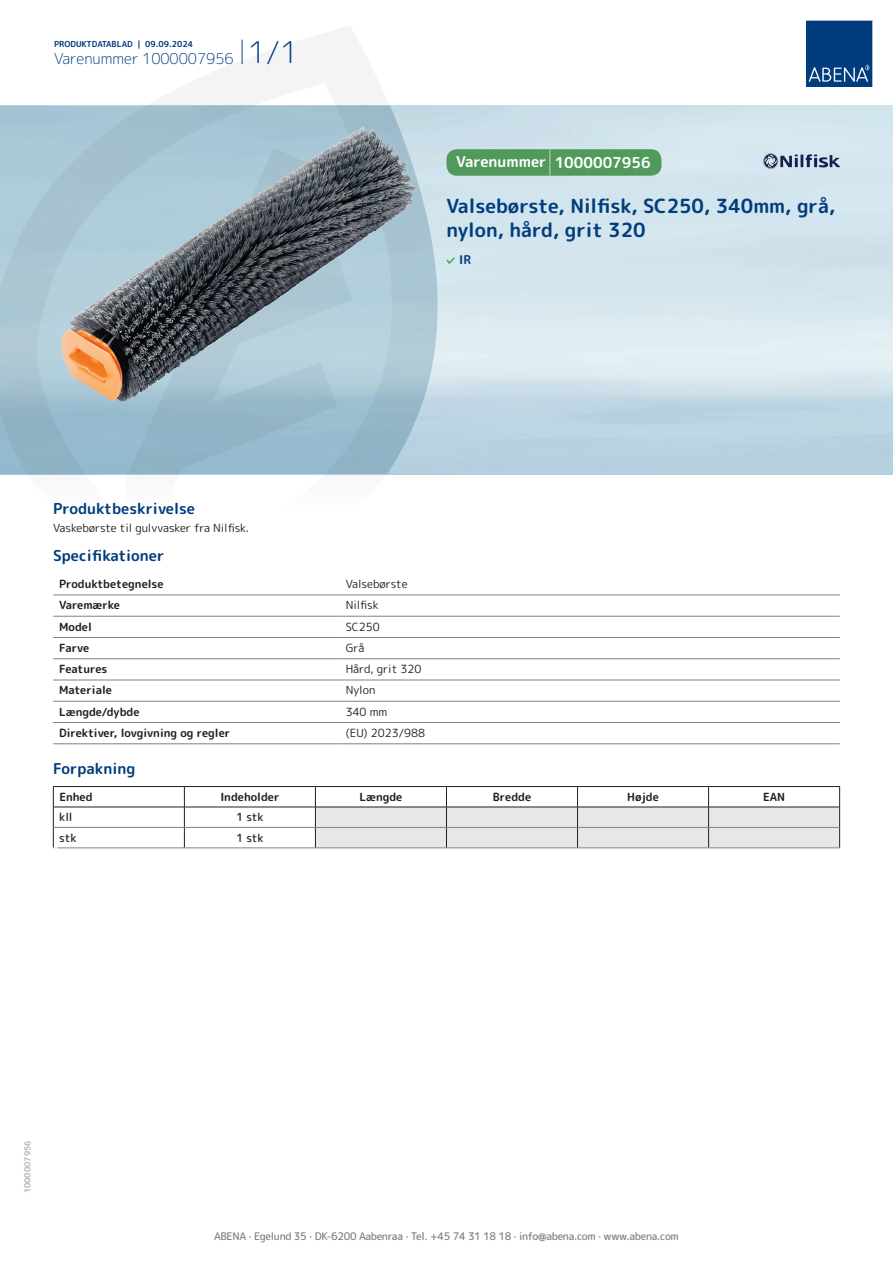
<style>
.page{position:relative;width:893px;height:1263px;background:#fff}
.page>*{position:absolute;margin:0;border:0;box-sizing:border-box;transform-origin:0 0}
.t1{font:700 19.5px/24px "Rounded Mplus 1 c";color:#013d7d}
.t2{font:700 15px "Rounded Mplus 1 c";color:#013d7d}
.t3{font:300 15px "Rounded Mplus 1 c";color:#013d7d}
.t4{font:700 15px "Rounded Mplus 1 c";color:#fff}
.t5{font:700 12px "Rounded Mplus 1 c";color:#013d7d}
.t6{font:700 11.25px "Rounded Mplus 1 c";color:#231f20}
.t7{font:11.25px "Rounded Mplus 1 c";color:#231f20}
.t8{font:500 11.25px "Rounded Mplus 1 c";letter-spacing:-.01em;color:#231f20}
.t9{font:500 10.5px "Rounded Mplus 1 c";letter-spacing:-.03em;color:#808285}
.t10{font:700 10.5px "Rounded Mplus 1 c";color:#fff}
.t11{font:700 8.25px "Rounded Mplus 1 c";color:#013d7d}
.t12{font:700 8.25px "Rounded Mplus 1 c";color:#b2b3b7}
.s1{font-size:30px}
.s2{font-size:25.5px}
</style>
<div class="page">
<svg style="left:0;top:26px;width:439px;height:569px"></svg>
<svg style="left:0;top:106px;width:438px;height:368px"></svg>
<svg style="left:242px;top:40px;width:1px;height:24px"></svg>
<svg style="left:806px;top:20px;width:67px;height:67px"></svg>
<img style="left:226px;top:127px;width:137px;height:89px">
<hr style="left:53px;top:595px;width:287px;height:1px;background:#808285">
<hr style="left:340px;top:595px;width:500px;height:1px;background:#808285">
<hr style="left:53px;top:616px;width:287px;height:1px;background:#808285">
<hr style="left:340px;top:616px;width:500px;height:1px;background:#808285">
<hr style="left:53px;top:637px;width:287px;height:1px;background:#808285">
<hr style="left:340px;top:637px;width:500px;height:1px;background:#808285">
<hr style="left:53px;top:658px;width:287px;height:1px;background:#808285">
<hr style="left:340px;top:658px;width:500px;height:1px;background:#808285">
<hr style="left:53px;top:680px;width:287px;height:1px;background:#808285">
<hr style="left:340px;top:680px;width:500px;height:1px;background:#808285">
<hr style="left:53px;top:701px;width:287px;height:1px;background:#808285">
<hr style="left:340px;top:701px;width:500px;height:1px;background:#808285">
<hr style="left:53px;top:722px;width:287px;height:1px;background:#808285">
<hr style="left:340px;top:722px;width:500px;height:1px;background:#808285">
<hr style="left:53px;top:743px;width:287px;height:1px;background:#808285">
<hr style="left:340px;top:743px;width:500px;height:1px;background:#808285">
<hr style="left:53px;top:786px;width:131px;height:1px;background:#231f20">
<hr style="left:184px;top:786px;width:131px;height:1px;background:#231f20">
<hr style="left:315px;top:786px;width:131px;height:1px;background:#231f20">
<hr style="left:446px;top:786px;width:131px;height:1px;background:#231f20">
<hr style="left:577px;top:786px;width:132px;height:1px;background:#231f20">
<hr style="left:709px;top:786px;width:131px;height:1px;background:#231f20">
<hr style="left:53px;top:807px;width:131px;height:1px;background:#231f20">
<hr style="left:184px;top:807px;width:131px;height:1px;background:#231f20">
<svg style="left:53px;top:787px;width:1px;height:61px"></svg>
<svg style="left:184px;top:787px;width:1px;height:61px"></svg>
<svg style="left:315px;top:787px;width:525px;height:61px"></svg>
<hr style="left:54px;top:827px;width:130px;height:1px;background:#808285">
<hr style="left:184px;top:827px;width:131px;height:1px;background:#808285">
<hr style="left:315px;top:827px;width:131px;height:1px;background:#808285">
<hr style="left:446px;top:827px;width:131px;height:1px;background:#808285">
<hr style="left:577px;top:827px;width:132px;height:1px;background:#808285">
<hr style="left:709px;top:827px;width:130px;height:1px;background:#808285">
<hr style="left:53px;top:848px;width:131px;height:1px;background:#808285">
<hr style="left:184px;top:848px;width:131px;height:1px;background:#808285">
<hr style="left:315px;top:848px;width:131px;height:1px;background:#808285">
<hr style="left:446px;top:848px;width:131px;height:1px;background:#808285">
<hr style="left:577px;top:848px;width:132px;height:1px;background:#808285">
<hr style="left:709px;top:848px;width:131px;height:1px;background:#808285">
<svg style="left:446px;top:257px;width:9px;height:7px"></svg>
<div style="left:446px;top:149px;width:215px;height:27px;background:#52995c;border-radius:10px"></div>
<img style="left:763px;top:153px;width:77px;height:16px">
<p class="t11" style="left:54px;top:38px;width:141px">PRODUKTDATABLAD | 09.09.2024</p>
<h2 class="t3" style="left:54px;top:48px;width:246px">Varenummer 1000007956 <span class="s1">1/1</span></h2>
<h2 class="t4" style="left:456px;top:152px;width:196px">Varenummer <span class="s2">|</span> 1000007956</h2>
<h1 class="t1" style="left:446px;top:194px;width:390px">Valsebørste, Nilfisk, SC250, 340mm, grå, nylon, hård, grit 320</h1>
<p class="t5" style="left:459px;top:251px;width:13px">IR</p>
<h2 class="t2" style="left:53px;top:498px;width:143px">Produktbeskrivelse</h2>
<p class="t7" style="left:53px;top:520px;width:197px">Vaskebørste til gulvvasker fra Nilfisk.</p>
<h2 class="t2" style="left:53px;top:545px;width:113px">Specifikationer</h2>
<p class="t6" style="left:59px;top:576px;width:106px">Produktbetegnelse</p>
<p class="t7" style="left:346px;top:576px;width:63px">Valsebørste</p>
<p class="t6" style="left:59px;top:597px;width:62px">Varemærke</p>
<p class="t7" style="left:346px;top:597px;width:34px">Nilfisk</p>
<p class="t6" style="left:59px;top:618px;width:34px">Model</p>
<p class="t7" style="left:346px;top:618px;width:35px">SC250</p>
<p class="t6" style="left:59px;top:640px;width:32px">Farve</p>
<p class="t7" style="left:346px;top:640px;width:20px">Grå</p>
<p class="t6" style="left:59px;top:661px;width:50px">Features</p>
<p class="t7" style="left:346px;top:661px;width:77px">Hård, grit 320</p>
<p class="t6" style="left:59px;top:682px;width:54px">Materiale</p>
<p class="t7" style="left:346px;top:682px;width:31px">Nylon</p>
<p class="t6" style="left:59px;top:704px;width:82px">Længde/dybde</p>
<p class="t7" style="left:346px;top:704px;width:43px">340 mm</p>
<p class="t6" style="left:59px;top:725px;width:173px">Direktiver, lovgivning og regler</p>
<p class="t7" style="left:346px;top:725px;width:81px">(EU) 2023/988</p>
<h2 class="t2" style="left:53px;top:758px;width:84px">Forpakning</h2>
<p class="t6" style="left:59px;top:789px;width:35px">Enhed</p>
<p class="t6" style="left:220px;top:789px;width:61px">Indeholder</p>
<p class="t6" style="left:359px;top:789px;width:44px">Længde</p>
<p class="t6" style="left:493px;top:789px;width:40px">Bredde</p>
<p class="t6" style="left:627px;top:789px;width:33px">Højde</p>
<p class="t6" style="left:763px;top:789px;width:24px">EAN</p>
<p class="t8" style="left:59px;top:809px;width:15px">kll</p>
<p class="t8" style="left:236px;top:809px;width:29px">1 stk</p>
<p class="t8" style="left:59px;top:830px;width:19px">stk</p>
<p class="t8" style="left:236px;top:830px;width:29px">1 stk</p>
<p class="t10" style="left:53px;top:843px;width:7px">*</p>
<p class="t12" style="left:22px;top:1193px;width:54px;rotate:-90deg">1000007956</p>
<p class="t9" style="left:214px;top:1229px;width:466px">ABENA · Egelund 35 · DK-6200 Aabenraa · Tel. +45 74 31 18 18 · info@abena.com · www.abena.com</p>
</div>
